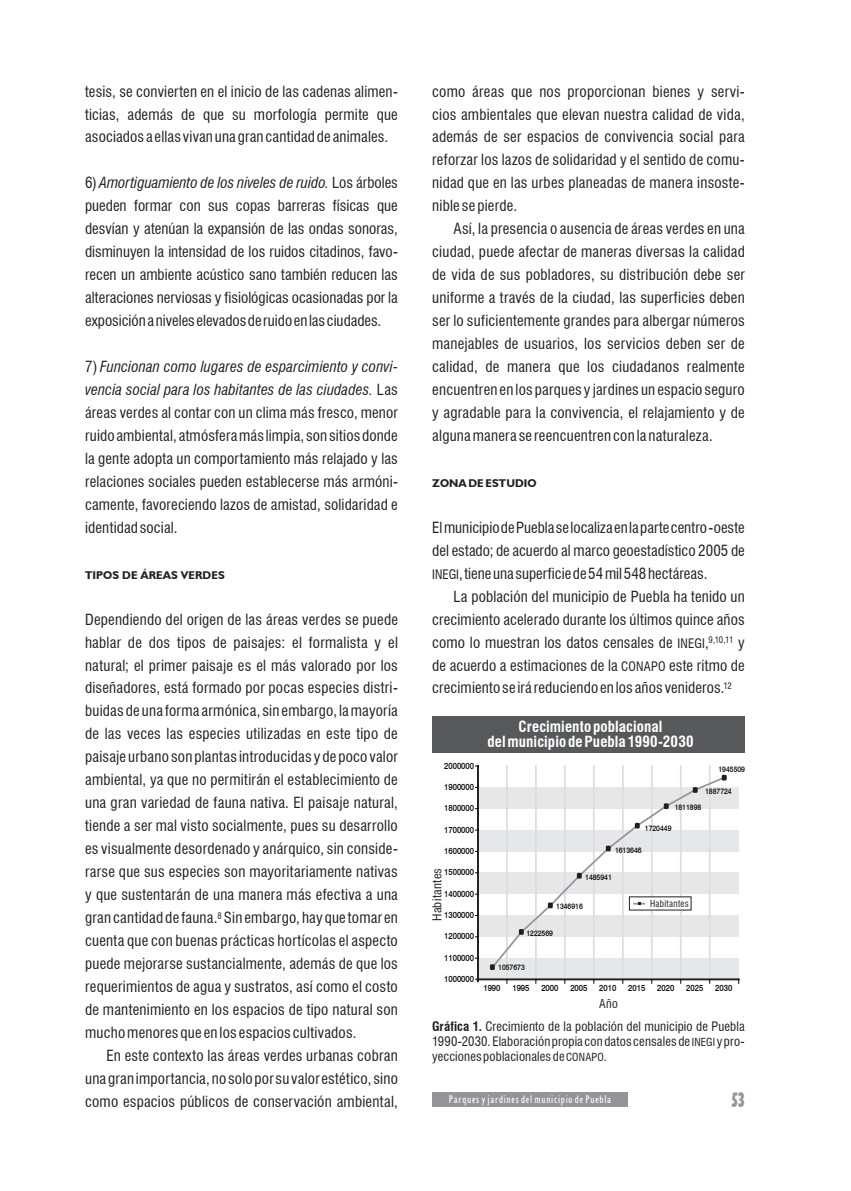
<style>
.page{position:relative;width:851px;height:1191px;background:#fff}
.page>*{position:absolute;margin:0;border:0;box-sizing:border-box;transform-origin:0 0}
.t1{font:700 condensed 21px "Humanist 521 BT Xtra";color:#939598;scale:.75 1}
.ATexto{font:condensed 15px/23px "Swiss 721 BT";letter-spacing:.01em;color:#231f20;text-align:justify}
.ATexto-2{font:700 condensed 15px "Swiss 721 BT";letter-spacing:.005em;color:#fff}
.ATexto-3{font:condensed 12.75px/15px "Swiss 721 BT";letter-spacing:.01em;color:#231f20;text-align:justify}
.ATexto-4{font:condensed 12px "Swiss 721 BT";letter-spacing:.02em;color:#231f20;scale:1.05 1}
.ATexto-5{font:condensed 12px "Swiss 721 BT";letter-spacing:.02em;color:#231f20}
.ATexto-6{font:condensed 11.25px "Humanist 521 BT";letter-spacing:.07em;color:#fff}
.ATexto-7{font:700 11.25px "Humanist 521 BT";letter-spacing:.01em;color:#231f20}
.ATexto-8{font:condensed 9.45px "Swiss 721 BT";letter-spacing:.03em;color:#231f20;scale:.95 1}
.t2{font:500 9px "Swiss 721 BT";color:#040503;scale:.86 1}
.t3{font:500 7.95px "Swiss 721 BT";color:#040503;scale:.86 1}
.s1{font-style:italic}
.s2{font-family:"Swiss 721 BT Roman Condensed SC850";font-stretch:normal;font-size:12.75px}
.s3{font-weight:700}
.s4{font-family:"Swiss 721 BT Roman Condensed SC850";font-stretch:normal;font-size:10.8px}
</style>
<div class="page">
<div style="left:432px;top:1092px;width:195px;height:14px;background:#939598"></div>
<div style="left:432px;top:716px;width:312px;height:37px;background:#57585a"></div>
<div style="left:478px;top:958px;width:260px;height:21px;background:#e6e7e9"></div>
<div style="left:478px;top:915px;width:260px;height:21px;background:#e6e7e9"></div>
<div style="left:478px;top:872px;width:260px;height:22px;background:#e6e7e9"></div>
<div style="left:478px;top:830px;width:260px;height:21px;background:#e6e7e9"></div>
<div style="left:478px;top:787px;width:260px;height:21px;background:#e6e7e9"></div>
<hr style="left:506px;top:766px;width:1px;height:213px;background:#dcdddf">
<hr style="left:535px;top:766px;width:1px;height:213px;background:#dcdddf">
<hr style="left:564px;top:766px;width:1px;height:213px;background:#dcdddf">
<hr style="left:593px;top:766px;width:1px;height:213px;background:#dcdddf">
<hr style="left:622px;top:766px;width:1px;height:213px;background:#dcdddf">
<hr style="left:650px;top:766px;width:2px;height:213px;background:#dcdddf">
<hr style="left:679px;top:766px;width:2px;height:213px;background:#dcdddf">
<hr style="left:708px;top:766px;width:2px;height:213px;background:#dcdddf">
<hr style="left:477px;top:766px;width:1px;height:213px;background:#231f20">
<hr style="left:478px;top:978px;width:260px;height:2px;background:#231f20">
<svg style="left:490px;top:775px;width:236px;height:194px"></svg>
<svg style="left:490px;top:964px;width:4px;height:6px"></svg>
<svg style="left:519px;top:929px;width:4px;height:5px"></svg>
<svg style="left:548px;top:902px;width:4px;height:6px"></svg>
<svg style="left:576px;top:873px;width:5px;height:5px"></svg>
<svg style="left:605px;top:845px;width:5px;height:6px"></svg>
<svg style="left:634px;top:823px;width:5px;height:5px"></svg>
<svg style="left:663px;top:803px;width:5px;height:6px"></svg>
<svg style="left:692px;top:787px;width:5px;height:6px"></svg>
<svg style="left:721px;top:775px;width:5px;height:5px"></svg>
<svg style="left:634px;top:902px;width:10px;height:3px"></svg>
<div style="left:648px;top:897px;width:42px;height:12px;background:#fff"></div>
<p class="ATexto" style="left:85px;top:80px;width:314px">tesis, se convierten en el inicio de las cadenas alimen&shy;ticias, además de que su morfología permite que asociados a ellas vivan una gran cantidad de animales.</p>
<p class="ATexto" style="left:85px;top:171px;width:314px">6) <span class="s1">Amortiguamiento de los niveles de ruido.</span> Los árboles pueden formar con sus copas barreras físicas que desvían y atenúan la expansión de las ondas sonoras, disminuyen la intensidad de los ruidos citadinos, favo&shy;recen un ambiente acústico sano también reducen las alteraciones nerviosas y fisiológicas ocasionadas por la exposición a niveles elevados de ruido en las ciudades.</p>
<p class="ATexto" style="left:85px;top:355px;width:314px">7) <span class="s1">Funcionan como lugares de esparcimiento y convi&shy;vencia social para los habitantes de las ciudades.</span> Las áreas verdes al contar con un clima más fresco, menor ruido ambiental, atmósfera más limpia, son sitios donde la gente adopta un comportamiento más relajado y las relaciones sociales pueden establecerse más armóni&shy;camente, favoreciendo lazos de amistad, solidaridad e identidad social.</p>
<p class="ATexto-7" style="left:85px;top:568px;width:140px">TIPOSDE ÁREAS VERDES</p>
<p class="ATexto" style="left:85px;top:607px;width:314px">Dependiendo del origen de las áreas verdes se puede hablar de dos tipos de paisajes: el formalista y el natural; el primer paisaje es el más valorado por los diseñadores, está formado por pocas especies distri&shy;buidas de una forma armónica, sin embargo, la mayoría de las veces las especies utilizadas en este tipo de paisaje urbano son plantas introducidas y de poco valor ambiental, ya que no permitirán el establecimiento de una gran variedad de fauna nativa. El paisaje natural, tiende a ser mal visto socialmente, pues su desarrollo es visualmente desordenado y anárquico, sin conside&shy;rarse que sus especies son mayoritariamente nativas y que sustentarán de una manera más efectiva a una gran cantidad de fauna.<sup>8</sup> Sin embargo, hay que tomar en cuenta que con buenas prácticas hortícolas el aspecto puede mejorarse sustancialmente, además de que los requerimientos de agua y sustratos, así como el costo de mantenimiento en los espacios de tipo natural son mucho menores que en los espacios cultivados.</p>
<p class="ATexto" style="left:85px;top:1043px;width:314px;text-indent:21px">En este contexto las áreas verdes urbanas cobran una gran importancia, no solo por su valor estético, sino como espacios públicos de conservación ambiental,</p>
<p class="ATexto" style="left:432px;top:80px;width:314px">como áreas que nos proporcionan bienes y servi&shy;cios ambientales que elevan nuestra calidad de vida, además de ser espacios de convivencia social para reforzar los lazos de solidaridad y el sentido de comu&shy;nidad que en las urbes planeadas de manera insoste&shy;nible se pierde.</p>
<p class="ATexto" style="left:432px;top:217px;width:314px;text-indent:21px">Así, la presencia o ausencia de áreas verdes en una ciudad, puede afectar de maneras diversas la calidad de vida de sus pobladores, su distribución debe ser uniforme a través de la ciudad, las superficies deben ser lo suficientemente grandes para albergar números manejables de usuarios, los servicios deben ser de calidad, de manera que los ciudadanos realmente encuentren en los parques y jardines un espacio seguro y agradable para la convivencia, el relajamiento y de alguna manera se reencuentren con la naturaleza.</p>
<p class="ATexto-7" style="left:432px;top:476px;width:106px">ZONADE ESTUDIO</p>
<p class="ATexto" style="left:432px;top:516px;width:314px">Elmunicipio de Puebla se localiza en la parte centro -oeste del estado; de acuerdo al marco geoestadístico 2005 de <span class="s2">INEGI</span>, tiene una superficie de 54 mil 548 hectáreas.</p>
<p class="ATexto" style="left:432px;top:584px;width:314px;text-indent:21px">La población del municipio de Puebla ha tenido un crecimiento acelerado durante los últimos quince años como lo muestran los datos censales de <span class="s2">INEGI</span>,<sup>9,10,11</sup> y de acuerdo a estimaciones de la <span class="s2">CONAPO</span> este ritmo de crecimiento se irá reduciendo en los años venideros.<sup>12</sup></p>
<p class="t2" style="left:444px;top:760px;width:36px">2000000</p>
<p class="t2" style="left:444px;top:781px;width:36px">1900000</p>
<p class="t2" style="left:444px;top:802px;width:36px">1800000</p>
<p class="t2" style="left:444px;top:824px;width:36px">1700000</p>
<p class="t2" style="left:444px;top:845px;width:36px">1600000</p>
<p class="ATexto-4" style="left:430px;top:921px;width:52px;rotate:-90deg">Habitantes</p>
<p class="t2" style="left:444px;top:866px;width:36px">1500000</p>
<p class="t2" style="left:444px;top:888px;width:36px">1400000</p>
<p class="t2" style="left:444px;top:909px;width:36px">1300000</p>
<p class="t2" style="left:444px;top:930px;width:36px">1200000</p>
<p class="t2" style="left:444px;top:952px;width:36px">1100000</p>
<p class="t2" style="left:444px;top:973px;width:36px">1000000</p>
<p class="ATexto-2" style="left:518px;top:717px;width:145px">Crecimiento poblacional</p>
<p class="ATexto-2" style="left:487px;top:732px;width:207px">del municipio de Puebla 1990-2030</p>
<p class="t3" style="left:718px;top:764px;width:32px">1945509</p>
<p class="t3" style="left:705px;top:786px;width:32px">1887724</p>
<p class="t3" style="left:674px;top:802px;width:32px">1811898</p>
<p class="t3" style="left:644px;top:823px;width:32px">1720449</p>
<p class="t3" style="left:615px;top:845px;width:32px">1613646</p>
<p class="t3" style="left:585px;top:872px;width:32px">1485941</p>
<p class="t3" style="left:556px;top:901px;width:32px">1346916</p>
<p class="t3" style="left:526px;top:928px;width:32px">1222569</p>
<p class="t3" style="left:498px;top:962px;width:32px">1057673</p>
<p class="ATexto-8" style="left:650px;top:898px;width:42px">Habitantes</p>
<p class="t2" style="left:483px;top:981px;width:21px">1990</p>
<p class="t2" style="left:512px;top:981px;width:21px">1995</p>
<p class="t2" style="left:541px;top:981px;width:21px">2000</p>
<p class="t2" style="left:570px;top:981px;width:21px">2005</p>
<p class="t2" style="left:599px;top:981px;width:21px">2010</p>
<p class="t2" style="left:628px;top:981px;width:21px">2015</p>
<p class="t2" style="left:657px;top:981px;width:21px">2020</p>
<p class="t2" style="left:686px;top:981px;width:21px">2025</p>
<p class="t2" style="left:715px;top:981px;width:21px">2030</p>
<p class="ATexto-5" style="left:599px;top:996px;width:20px">Año</p>
<p class="ATexto-3" style="left:432px;top:1018px;width:314px"><span class="s3">Gráfica 1.</span> Crecimiento de la población del municipio de Puebla 1990-2030. Elaboración propia con datos censales de <span class="s4">INEGI</span> y pro&shy;yecciones poblacionales de <span class="s4">CONAPO</span>.</p>
<p class="ATexto-6" style="left:449px;top:1092px;width:164px">Parques y jardines del municipio de Puebla</p>
<h1 class="t1" style="left:731px;top:1086px;width:19px">53</h1>
</div>
